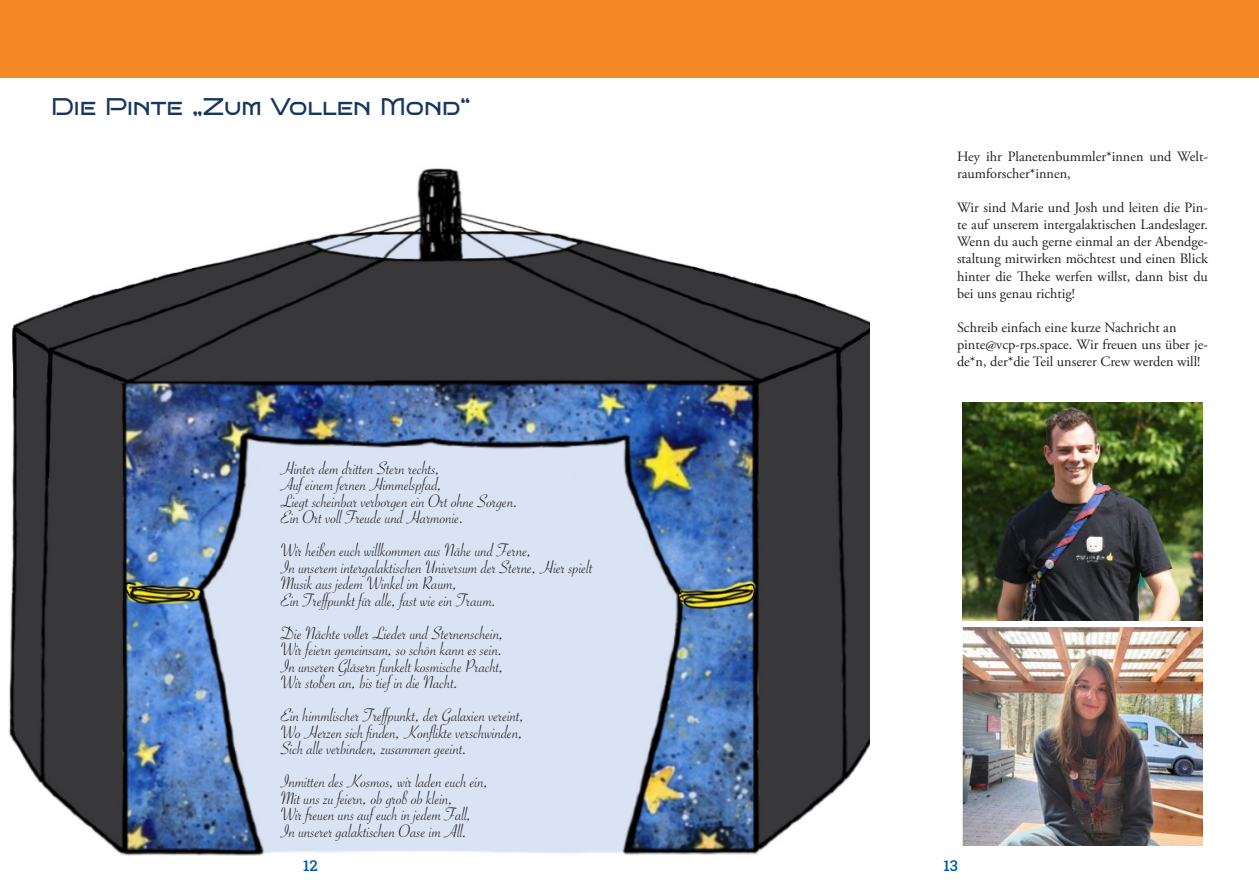
<style>
.page{position:relative;width:1259px;height:893px;background:#fff}
.page>*{position:absolute;margin:0;border:0;box-sizing:border-box;transform-origin:0 0}
.Subline{font:24px "Bruno Ace SC";color:#16365f}
.t1{font:19.5px/16.5px "Savoye Let Plain";color:#231f20}
.Seitenzahl{font:15px "Roboto Slab";color:#015aaa}
.t2{font:14.25px/17.1px "Adobe Garamond Pro";color:#231f20}
</style>
<div class="page">
<div style="left:0;top:0;width:629px;height:77px;background:#f68926"></div>
<div style="left:629px;top:0;width:630px;height:77px;background:#f68926"></div>
<img style="left:9px;top:168px;width:861px;height:688px">
<img style="left:962px;top:627px;width:240px;height:218px">
<img style="left:962px;top:403px;width:240px;height:217px">
<p class="Subline" style="left:51px;top:93px;width:421px">Die Pinte „Zum Vollen Mond“</p>
<p class="t1" style="left:281px;top:460px;width:161px">Hinter dem dritten Stern rechts,</p>
<p class="t1" style="left:281px;top:476px;width:163px">Auf einem fernen Himmelspfad,</p>
<p class="t1" style="left:281px;top:493px;width:239px">Liegt scheinbar verborgen ein Ort ohne Sorgen.</p>
<p class="t1" style="left:281px;top:509px;width:185px">Ein Ort voll Freude und Harmonie.</p>
<p class="t1" style="left:281px;top:542px;width:253px">Wir heißen euch willkommen aus Nähe und Ferne,</p>
<p class="t1" style="left:281px;top:559px;width:314px">In unserem intergalaktischen Universum der Sterne, Hier spielt<br>Musik aus jedem Winkel im Raum,</p>
<p class="t1" style="left:281px;top:592px;width:217px">Ein Treffpunkt für alle, fast wie ein Traum.</p>
<p class="t1" style="left:281px;top:625px;width:225px">Die Nächte voller Lieder und Sternenschein,</p>
<p class="t1" style="left:281px;top:641px;width:224px">Wir feiern gemeinsam, so schön kann es sein.</p>
<p class="t1" style="left:281px;top:658px;width:225px">In unseren Gläsern funkelt kosmische Pracht,</p>
<p class="t1" style="left:281px;top:674px;width:179px">Wir stoßen an, bis tief in die Nacht.</p>
<p class="t1" style="left:281px;top:707px;width:245px">Ein himmlischer Treffpunkt, der Galaxien vereint,</p>
<p class="t1" style="left:281px;top:724px;width:244px">Wo Herzen sich finden, Konflikte verschwinden,</p>
<p class="t1" style="left:281px;top:740px;width:188px">Sich alle verbinden, zusammen geeint.</p>
<p class="t1" style="left:281px;top:773px;width:209px">Inmitten des Kosmos, wir laden euch ein,</p>
<p class="t1" style="left:281px;top:790px;width:174px">Mit uns zu feiern, ob groß ob klein,</p>
<p class="t1" style="left:281px;top:806px;width:193px">Wir freuen uns auf euch in jedem Fall,</p>
<p class="t1" style="left:281px;top:823px;width:188px">In unserer galaktischen Oase im All.</p>
<p class="t2" style="left:957px;top:148px;width:252px">Hey ihr Planetenbummler*innen und Welt&shy;raumforscher*innen,</p>
<p class="t2" style="left:957px;top:200px;width:252px;text-align:justify">Wir sind Marie und Josh und leiten die Pin&shy;te auf unserem intergalaktischen Landeslager.<br>Wenn du auch gerne einmal an der Abendge&shy;staltung mitwirken möchtest und einen Blick hinter die Theke werfen willst, dann bist du bei uns genau richtig!</p>
<p class="t2" style="left:957px;top:319px;width:221px">Schreib einfach eine kurze Nachricht an</p>
<p class="t2" style="left:957px;top:336px;width:252px">pinte@vcp-rps.space. Wir freuen uns über je&shy;de*n, der*die Teil unserer Crew werden will!</p>
<p class="Seitenzahl" style="left:303px;top:855px;width:16px">12</p>
<p class="Seitenzahl" style="left:943px;top:855px;width:16px">13</p>
</div>
